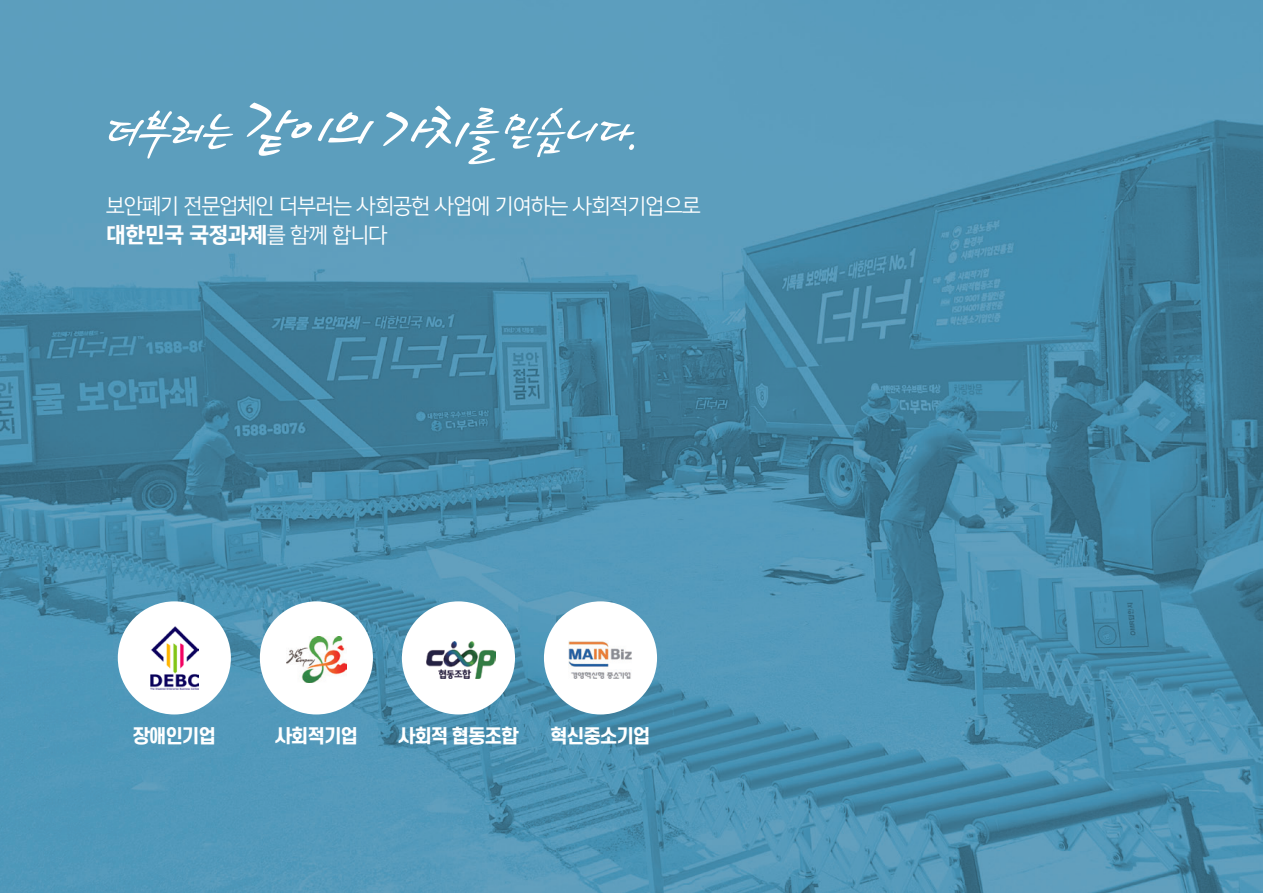
<style>
.page{position:relative;width:1263px;height:893px;background:#fff}
.page>*{position:absolute;margin:0;border:0;box-sizing:border-box;transform-origin:0 0}
.t1{font:57.75px "Cre Cja B";letter-spacing:-.12em;color:#fff}
.t2{font:21px "Yoon Gothic Pro 745";letter-spacing:-.025em;color:#fff}
.t3{font:21px "Yoon Gothic Pro 785";letter-spacing:-.025em;color:#fff}
.t4{font:800 18.6px "S Core Dream 7";letter-spacing:-.07em;color:#fff}
.s1{font-size:76.5px}
.s2{font-family:"Yoon Gothic Pro 745"}
</style>
<div class="page">
<img style="left:0;top:0;width:1263px;height:893px">
<div style="left:118px;top:601px;width:113px;height:113px;background:#fff;border-radius:50%"></div>
<img style="left:150px;top:626px;width:48px;height:64px">
<div style="left:260px;top:601px;width:113px;height:113px;background:#fff;border-radius:50%"></div>
<img style="left:286px;top:636px;width:61px;height:46px">
<div style="left:402px;top:601px;width:113px;height:113px;background:#fff;border-radius:50%"></div>
<img style="left:426px;top:642px;width:69px;height:36px">
<div style="left:544px;top:601px;width:113px;height:113px;background:#fff;border-radius:50%"></div>
<img style="left:568px;top:641px;width:64px;height:38px">
<h1 class="t1" style="left:106px;top:104px;width:535px">더부러는 <span class="s1">같이의 가치</span>를 믿습니다.</h1>
<p class="t2" style="left:106px;top:193px;width:596px">보안폐기 전문업체인 더부러는 사회공헌 사업에 기여하는 사회적기업으로</p>
<p class="t3" style="left:106px;top:219px;width:283px">대한민국 국정과제<span class="s2">를 함께 합니다</span></p>
<p class="t4" style="left:132px;top:723px;width:85px">장애인기업</p>
<p class="t4" style="left:274px;top:723px;width:85px">사회적기업</p>
<p class="t4" style="left:398px;top:723px;width:123px">사회적 협동조합</p>
<p class="t4" style="left:550px;top:723px;width:102px">혁신중소기업</p>
</div>
